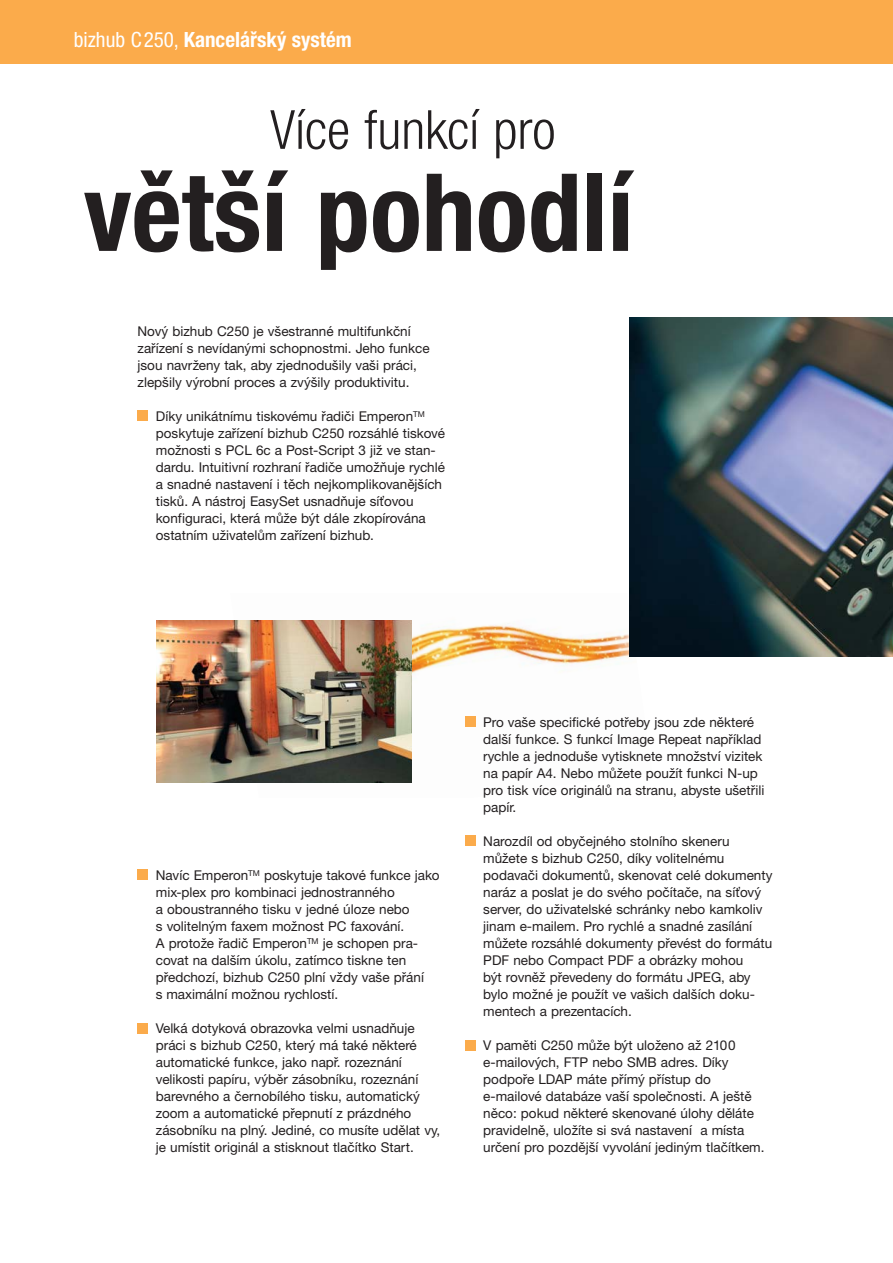
<style>
.page{position:relative;width:893px;height:1263px;background:#fff}
.page>*{position:absolute;margin:0;border:0;box-sizing:border-box;transform-origin:0 0}
.t1{font:700 condensed 108px "Helvetica KMCE";color:#231f20}
.t2{font:300 condensed 54px "Helvetica KMCE";color:#231f20}
.t3{font:700 condensed 21px "Helvetica KMCE";color:#fff}
.t4{font:13.5px/17px "Helvetica KMCE";color:#231f20}
.s1{font-weight:400}
</style>
<div class="page">
<img style="left:230px;top:620px;width:399px;height:163px">
<div style="left:0;top:0;width:893px;height:64px;background:#fbab4b"></div>
<div style="left:138px;top:870px;width:10px;height:10px;background:#fbab4b"></div>
<div style="left:138px;top:1023px;width:10px;height:10px;background:#fbab4b"></div>
<div style="left:138px;top:410px;width:10px;height:11px;background:#fbab4b"></div>
<img style="left:156px;top:621px;width:255px;height:161px">
<div style="left:465px;top:716px;width:11px;height:11px;background:#fbab4b"></div>
<div style="left:465px;top:836px;width:11px;height:10px;background:#fbab4b"></div>
<div style="left:465px;top:1040px;width:11px;height:10px;background:#fbab4b"></div>
<img style="left:629px;top:317px;width:264px;height:340px">
<h3 class="t3" style="left:74px;top:32px;width:279px"><span class="s1">bizhub C250,</span> Kancelářský systém</h3>
<h2 class="t2" style="left:270px;top:110px;width:287px">Více funkcí pro</h2>
<h1 class="t1" style="left:84px;top:174px;width:551px">větší pohodlí</h1>
<p class="t4" style="left:138px;top:324px;width:294px">Nový bizhub C250 je všestranné multifunkční zařízení s nevídanými schopnostmi. Jeho funkce jsou navrženy tak, aby zjednodušily vaši práci, zlepšily výrobní proces a zvýšily produktivitu.</p>
<p class="t4" style="left:156px;top:409px;width:291px">Díky unikátnímu tiskovému řadiči Emperon<sup>TM </sup>poskytuje zařízení bizhub C250 rozsáhlé tiskové možnosti s PCL 6c a Post-Script 3 již ve stan&shy;dardu. Intuitivní rozhraní řadiče umožňuje rychlé a snadné nastavení i těch nejkomplikovanějších tisků. A nástroj EasySet usnadňuje síťovou konfiguraci, která může být dále zkopírována ostatním uživatelům zařízení bizhub.</p>
<p class="t4" style="left:156px;top:868px;width:285px">Navíc Emperon<sup>TM</sup> poskytuje takové funkce jako mix-plex pro kombinaci jednostranného<br>a oboustranného tisku v jedné úloze nebo<br>s volitelným faxem možnost PC faxování.<br>A protože řadič Emperon<sup>TM</sup> je schopen pra&shy;covat na dalším úkolu, zatímco tiskne ten předchozí, bizhub C250 plní vždy vaše přání<br>s maximální možnou rychlostí.</p>
<p class="t4" style="left:156px;top:1022px;width:286px">Velká dotyková obrazovka velmi usnadňuje práci s bizhub C250, který má také některé automatické funkce, jako např. rozeznání velikosti papíru, výběr zásobníku, rozeznání barevného a černobílého tisku, automatický zoom a automatické přepnutí z prázdného zásobníku na plný. Jediné, co musíte udělat vy, je umístit originál a stisknout tlačítko Start.</p>
<p class="t4" style="left:483px;top:715px;width:283px">Pro vaše specifické potřeby jsou zde některé další funkce. S funkcí Image Repeat například rychle a jednoduše vytisknete množství vizitek na papír A4. Nebo můžete použít funkci N-up pro tisk více originálů na stranu, abyste ušetřili papír.</p>
<p class="t4" style="left:483px;top:834px;width:291px">Narozdíl od obyčejného stolního skeneru můžete s bizhub C250, díky volitelnému podavači dokumentů, skenovat celé dokumenty naráz a poslat je do svého počítače, na síťový server, do uživatelské schránky nebo kamkoliv jinam e-mailem. Pro rychlé a snadné zasílání můžete rozsáhlé dokumenty převést do formátu PDF nebo Compact PDF a obrázky mohou<br>být rovněž převedeny do formátu JPEG, aby bylo možné je použít ve vašich dalších doku&shy;mentech a prezentacích.</p>
<p class="t4" style="left:483px;top:1039px;width:283px">V paměti C250 může být uloženo až 2100 e-mailových, FTP nebo SMB adres. Díky podpoře LDAP máte přímý přístup do e-mailové databáze vaší společnosti. A ještě něco: pokud některé skenované úlohy děláte pravidelně, uložíte si svá nastavení a místa určení pro pozdější vyvolání jediným tlačítkem.</p>
</div>
